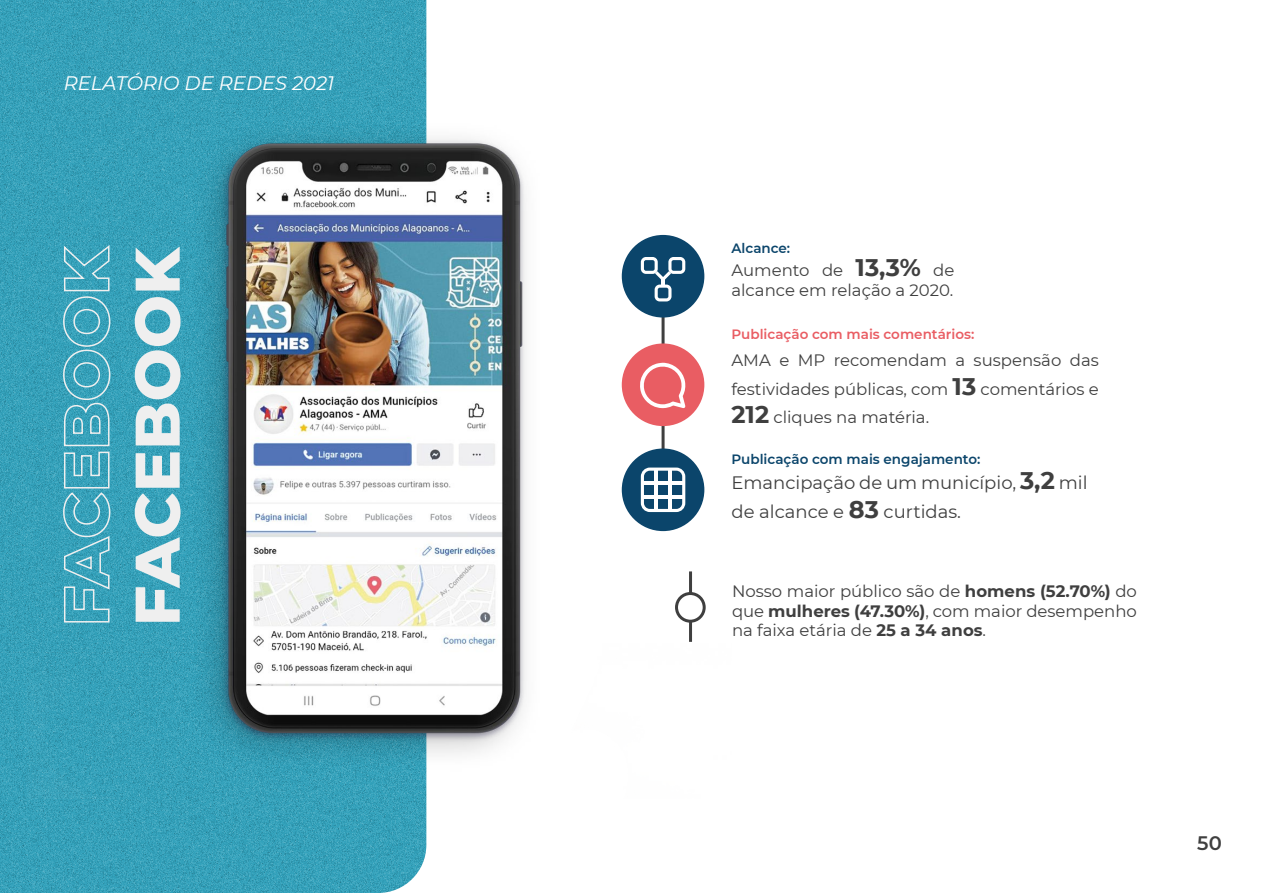
<style>
.page{position:relative;width:1263px;height:893px;background:#fff}
.page>*{position:absolute;margin:0;border:0;box-sizing:border-box;transform-origin:0 0}
.t1{font:800 63px "Montserrat";color:#efefef}
.t2{font:italic 19.5px "Montserrat";color:#fff}
.t3{font:600 19.5px "Montserrat";color:#3f3f3f}
.t4{font:18px/28.8px "Montserrat";color:#3f3f3f}
.t5{font:16.5px/19.8px "Montserrat";color:#3f3f3f;text-align:justify}
.t6{font:600 13.5px "Montserrat";color:#0b456b}
.t7{font:600 13.5px "Montserrat";color:#e95d63}
.s1{font-weight:700;font-size:24px}
.s2{font-weight:700}
</style>
<div class="page">
<svg style="left:0;top:0;width:426px;height:893px;background:#37a0b9"></svg>
<img style="left:27px;top:90px;width:679px;height:709px">
<svg style="left:62px;top:243px;width:49px;height:380px;background:#51abc0"></svg>
<p class="t2" style="left:64px;top:70px;width:272px">RELATÓRIO DE REDES 2021</p>
<h1 class="t1" style="left:111px;top:626px;width:381px;rotate:-90deg">FACEBOOK</h1>
<p class="t6" style="left:731px;top:238px;width:60px">Alcance:</p>
<p class="t5" style="left:731px;top:260px;width:224px">Aumento de <span class="s1">13,3%</span> de alcance em relação a 2020.</p>
<p class="t7" style="left:731px;top:325px;width:244px">Publicação com mais comentários:</p>
<p class="t5" style="left:731px;top:345px;width:369px;line-height:28.8px">AMA e MP recomendam a suspensão das festividades públicas, com <span class="s1">13</span> comentários e <span class="s1">212</span> cliques na matéria.</p>
<p class="t6" style="left:731px;top:450px;width:250px">Publicação com mais engajamento:</p>
<p class="t4" style="left:731px;top:468px;width:357px">Emancipação de um município, <span class="s1">3,2</span> mil de alcance e <span class="s1">83</span> curtidas.</p>
<p class="t5" style="left:732px;top:580px;width:406px">Nosso maior público são de <span class="s2">homens (52.70%)</span> do que <span class="s2">mulheres (47.30%)</span>, com maior desempenho na faixa etária de <span class="s2">25 a 34 anos</span>.</p>
<p class="t3" style="left:1197px;top:829px;width:26px">50</p>
</div>
